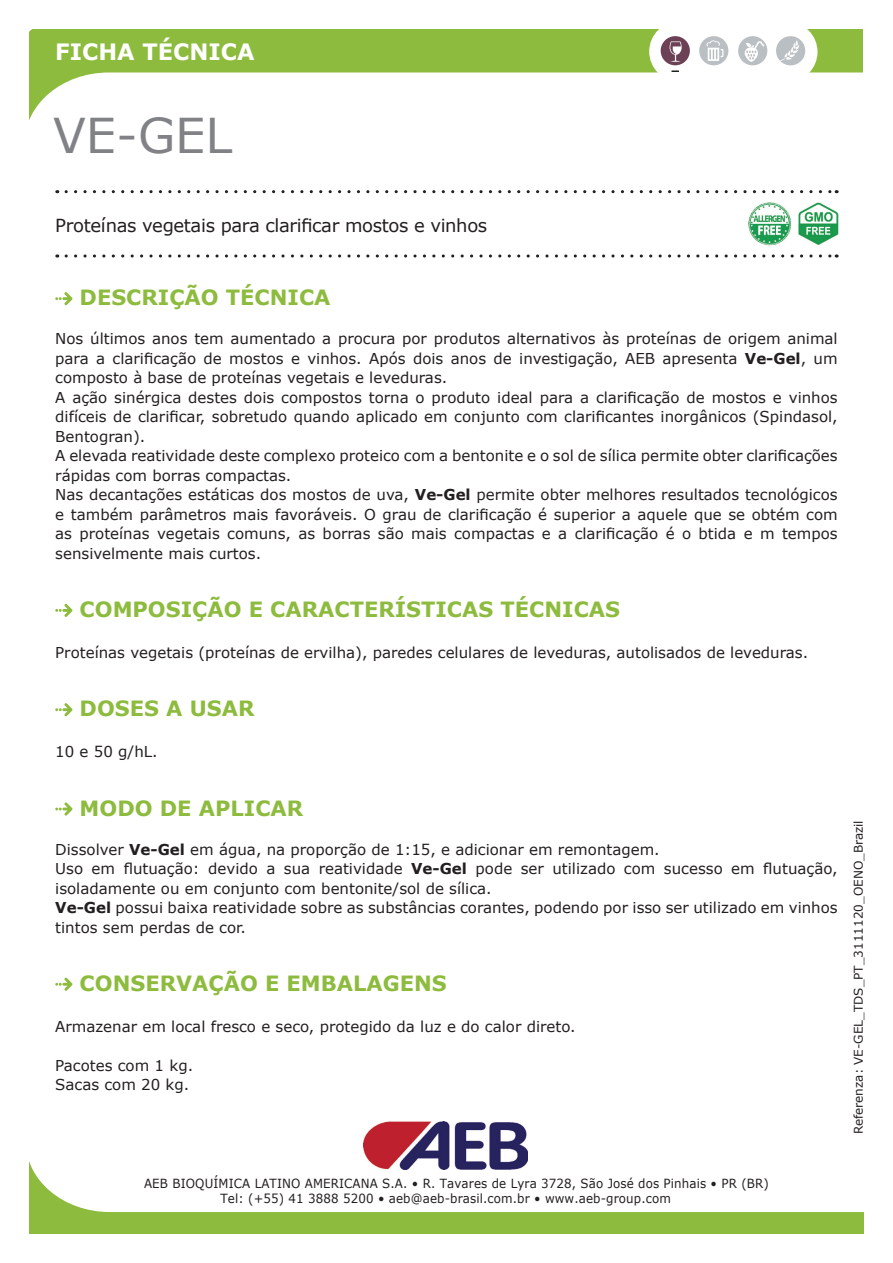
<style>
.page{position:relative;width:893px;height:1263px;background:#fff}
.page>*{position:absolute;margin:0;border:0;box-sizing:border-box;transform-origin:0 0}
.t1{font:48px "Verdana";color:#808285}
.t2{font:700 22.5px "Verdana";color:#fff}
.t3{font:700 21px "Verdana";color:#8dbb3e}
.t4{font:18px "Verdana";letter-spacing:-.02em;color:#231f20}
.t5{font:15px/19.5px "Verdana";color:#231f20}
.t6{font:12.6px/15.1px "Verdana";letter-spacing:.01em;color:#231f20;scale:.94 1}
.t7{font:12px "Verdana";color:#231f20}
.s1{font-weight:700}
</style>
<div class="page">
<svg style="left:30px;top:1164px;width:834px;height:69px"></svg>
<svg style="left:66px;top:190px;width:771px;height:3px"></svg>
<svg style="left:66px;top:254px;width:771px;height:4px"></svg>
<svg style="left:29px;top:30px;width:834px;height:91px"></svg>
<svg style="left:649px;top:21px;width:167px;height:61px"></svg>
<div style="left:650px;top:22px;width:167px;height:60px;background:#fff;border-radius:30px"></div>
<svg style="left:671px;top:70px;width:8px;height:2px"></svg>
<div style="left:776px;top:36px;width:29px;height:29px;background:#babfc3;border-radius:50%"></div>
<svg style="left:780px;top:40px;width:20px;height:21px"></svg>
<div style="left:738px;top:36px;width:29px;height:29px;background:#babfc3;border-radius:50%"></div>
<div style="left:661px;top:36px;width:29px;height:29px;background:#6c4156;border-radius:50%"></div>
<div style="left:699px;top:36px;width:29px;height:29px;background:#babfc3;border-radius:50%"></div>
<svg style="left:706px;top:40px;width:17px;height:21px"></svg>
<svg style="left:670px;top:41px;width:12px;height:21px"></svg>
<svg style="left:745px;top:41px;width:20px;height:21px"></svg>
<img style="left:363px;top:1121px;width:165px;height:48px">
<svg style="left:55px;top:292px;width:17px;height:13px"></svg>
<svg style="left:55px;top:604px;width:17px;height:13px"></svg>
<svg style="left:55px;top:703px;width:17px;height:13px"></svg>
<svg style="left:55px;top:802px;width:17px;height:13px"></svg>
<svg style="left:55px;top:978px;width:17px;height:13px"></svg>
<img style="left:749px;top:203px;width:90px;height:43px">
<h2 class="t2" style="left:55px;top:36px;width:201px">FICHA TÉCNICA</h2>
<h1 class="t1" style="left:53px;top:102px;width:181px">VE-GEL</h1>
<p class="t4" style="left:55px;top:213px;width:433px">Proteínas vegetais para clarificar mostos e vinhos</p>
<h3 class="t3" style="left:80px;top:283px;width:252px">DESCRIÇÃO TÉCNICA</h3>
<p class="t5" style="left:55px;top:329px;width:784px">Nos últimos anos tem aumentado a procura por produtos alternativos às proteínas de origem animal para a clarificação de mostos e vinhos. Após dois anos de investigação, AEB apresenta <span class="s1">Ve-Gel</span>, um composto à base de proteínas vegetais e leveduras.<br>A ação sinérgica destes dois compostos torna o produto ideal para a clarificação de mostos e vinhos difíceis de clarificar, sobretudo quando aplicado em conjunto com clarificantes inorgânicos (Spindasol, Bentogran).<br>A elevada reatividade deste complexo proteico com a bentonite e o sol de sílica permite obter clarificações rápidas com borras compactas.<br>Nas decantações estáticas dos mostos de uva, <span class="s1">Ve-Gel</span> permite obter melhores resultados tecnológicos e também parâmetros mais favoráveis. O grau de clarificação é superior a aquele que se obtém com as proteínas vegetais comuns, as borras são mais compactas e a clarificação é o btida e m tempos sensivelmente mais curtos.</p>
<h3 class="t3" style="left:80px;top:594px;width:542px">COMPOSIÇÃO E CARACTERÍSTICAS TÉCNICAS</h3>
<p class="t5" style="left:55px;top:643px;width:754px">Proteínas vegetais (proteínas de ervilha), paredes celulares de leveduras, autolisados de leveduras.</p>
<h3 class="t3" style="left:80px;top:694px;width:176px">DOSES A USAR</h3>
<p class="t5" style="left:55px;top:742px;width:104px">10 e 50 g/hL.</p>
<h3 class="t3" style="left:80px;top:793px;width:225px">MODO DE APLICAR</h3>
<p class="t5" style="left:55px;top:839px;width:784px">Dissolver <span class="s1">Ve-Gel</span> em água, na proporção de 1:15, e adicionar em remontagem.<br>Uso em flutuação: devido a sua reatividade <span class="s1">Ve-Gel</span> pode ser utilizado com sucesso em flutuação, isoladamente ou em conjunto com bentonite/sol de sílica.<br><span class="s1">Ve-Gel</span> possui baixa reatividade sobre as substâncias corantes, podendo por isso ser utilizado em vinhos tintos sem perdas de cor.</p>
<h3 class="t3" style="left:80px;top:968px;width:369px">CONSERVAÇÃO E EMBALAGENS</h3>
<p class="t5" style="left:55px;top:1016px;width:522px">Armazenar em local fresco e seco, protegido da luz e do calor direto.</p>
<p class="t5" style="left:55px;top:1055px;width:139px">Pacotes com 1 kg.<br>Sacas com 20 kg.</p>
<p class="t7" style="left:850px;top:1134px;width:316px;rotate:-90deg">Referenza: VE-GEL_TDS_PT_3111120_OENO_Brazil</p>
<p class="t6" style="left:221px;top:1175px;width:585px;text-indent:-76px">AEB BIOQUÍMICA LATINO AMERICANA S.A. • R. Tavares de Lyra 3728, São José dos Pinhais • PR (BR)<br>Tel: (+55) 41 3888 5200 • aeb@aeb-brasil.com.br • www.aeb-group.com</p>
</div>
